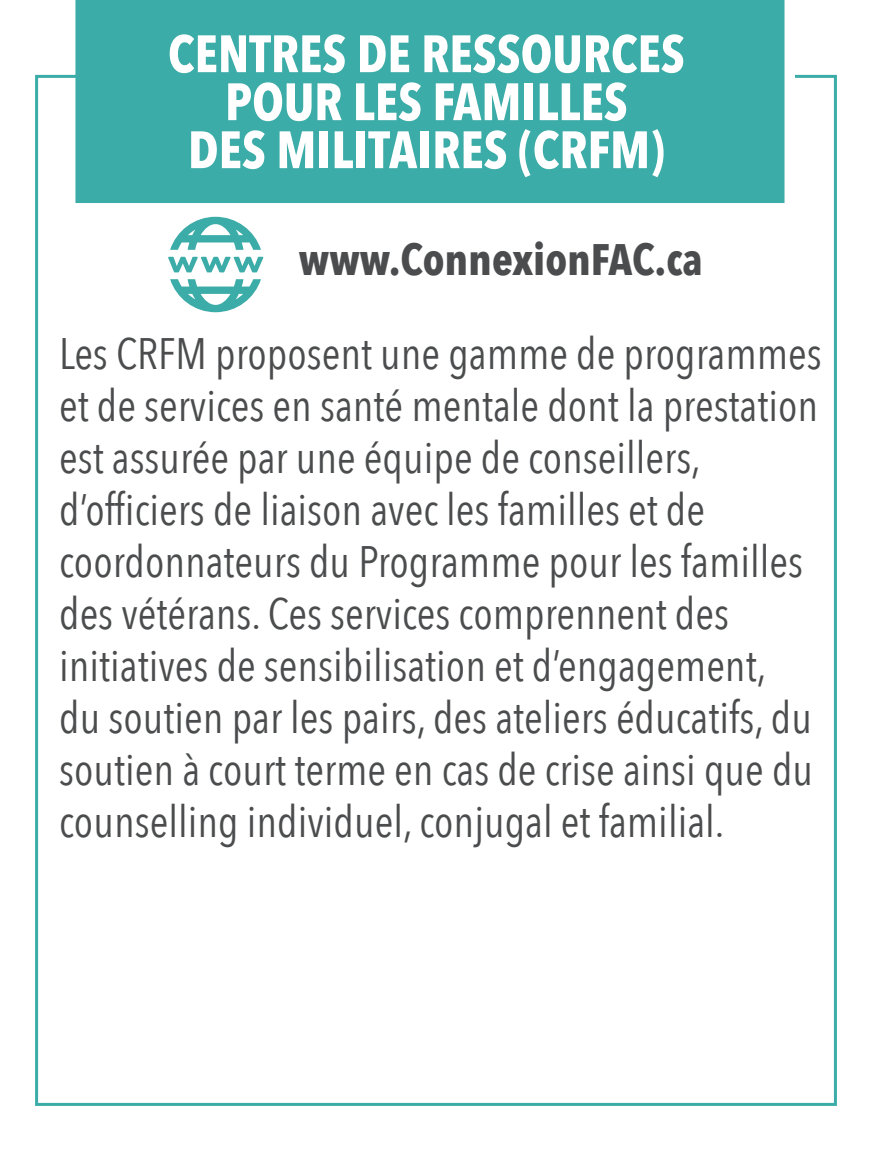
<style>
.page{position:relative;width:876px;height:1152px;background:#fff}
.page>*{position:absolute;margin:0;border:0;box-sizing:border-box;transform-origin:0 0}
.t1{font:700 52px/48px "Avenir Next Condensed";color:#fff;text-align:center}
.t2{font:44px/52px "Avenir Next Condensed";color:#4b4c4d}
.t3{font:700 44px "Avenir Next Condensed";color:#4b4c4d}
</style>
<div class="page">
<div style="left:75px;top:0;width:709px;height:203px;background:#3baca7"></div>
<svg style="left:168px;top:257px;width:95px;height:15px"></svg>
<svg style="left:170px;top:217px;width:91px;height:33px"></svg>
<svg style="left:170px;top:279px;width:91px;height:33px"></svg>
<p class="t1" style="left:168px;top:30px;width:518px">CENTRES DE RESSOURCES<br>POUR LES FAMILLES<br>DES MILITAIRES (CRFM)</p>
<p class="t3" style="left:299px;top:233px;width:405px">www.ConnexionFAC.ca</p>
<p class="t2" style="left:59px;top:325px;width:763px">Les CRFM proposent une gamme de programmes et de services en santé mentale dont la prestation est assurée par une équipe de conseillers, d’officiers de liaison avec les familles et de coordonnateurs du Programme pour les familles des vétérans. Ces services comprennent des initiatives de sensibilisation et d’engagement,<br>du soutien par les pairs, des ateliers éducatifs, du soutien à court terme en cas de crise ainsi que du counselling individuel, conjugal et familial.</p>
</div>
